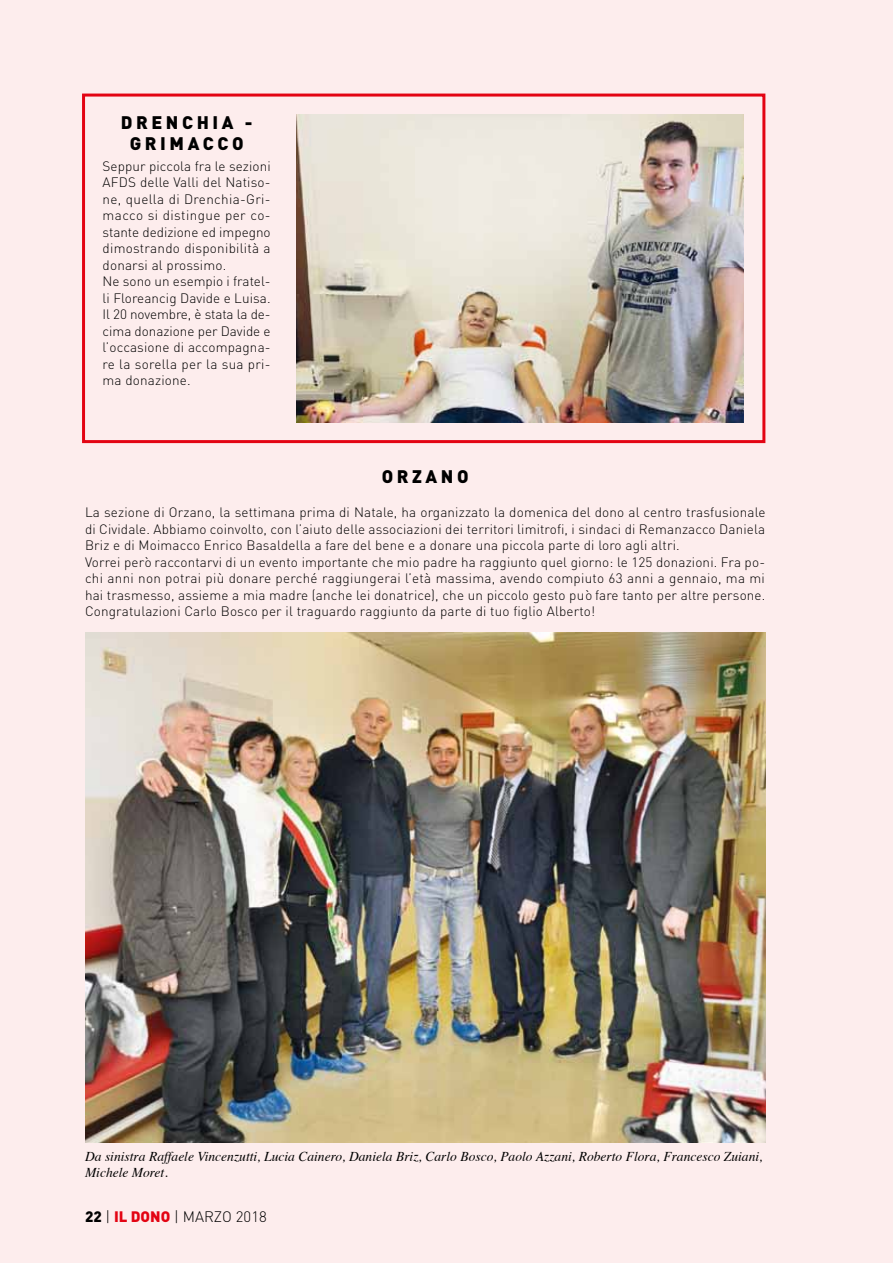
<style>
.page{position:relative;width:893px;height:1263px;background:#fdeded}
.page>*{position:absolute;margin:0;border:0;box-sizing:border-box;transform-origin:0 0}
.t1{font:900 18px "DIN";letter-spacing:.2em;color:#000}
.t2{font:300 15px "DIN";color:#000}
.t3{font:300 13.5px/16.5px "DIN";letter-spacing:.01em;color:#000}
.t4{font:italic 13.5px/16.5px "Times";color:#000}
.s1{font-weight:900}
.s2{font-weight:900;color:#e30413}
</style>
<div class="page">
<img style="left:85px;top:633px;width:680px;height:509px">
<div style="left:82px;top:94px;width:683px;height:349px;border:3px solid #e30413"></div>
<img style="left:296px;top:114px;width:448px;height:308px">
<h1 class="t1" style="left:121px;top:111px;width:15px">DREN</h1>
<h1 class="t1" style="left:182px;top:111px;width:72px">CHI A-</h1>
<h1 class="t1" style="left:130px;top:132px;width:29px">GRIM</h1>
<h1 class="t1" style="left:188px;top:132px;width:56px">ACCO</h1>
<p class="t3" style="left:103px;top:157px;width:170px">Seppur piccola fra le sezioni<br>AFDS delle Valli del Natiso&shy;ne, quella di Drenchia-Gri&shy;macco si distingue per co&shy;stante dedizione ed impegno dimostrando disponibilità a donarsi al prossimo.<br>Ne sono un esempio i fratel&shy;li Floreancig Davide e Luisa.<br>Il 20 novembre, è stata la de&shy;cima donazione per Davide e l’occasione di accompagna&shy;re la sorella per la sua pri&shy;ma donazione.</p>
<h1 class="t1" style="left:382px;top:464px;width:14px">ORZ</h1>
<h1 class="t1" style="left:426px;top:464px;width:30px">A NO</h1>
<p class="t3" style="left:85px;top:504px;width:682px">La sezione di Orzano, la settimana prima di Natale, ha organizzato la domenica del dono al centro trasfusionale di Cividale. Abbiamo coinvolto, con l’aiuto delle associazioni dei territori limitrofi, i sindaci di Remanzacco Daniela Briz e di Moimacco Enrico Basaldella a fare del bene e a donare una piccola parte di loro agli altri.<br>Vorrei però raccontarvi di un evento importante che mio padre ha raggiunto quel giorno: le 125 donazioni. Fra po&shy;chi anni non potrai più donare perché raggiungerai l’età massima, avendo compiuto 63 anni a gennaio, ma mi hai trasmesso, assieme a mia madre (anche lei donatrice), che un piccolo gesto può fare tanto per altre persone.<br>Congratulazioni Carlo Bosco per il traguardo raggiunto da parte di tuo figlio Alberto!</p>
<p class="t4" style="left:85px;top:1147px;width:679px">Da sinistra Raffaele Vincenzutti, Lucia Cainero, Daniela Briz, Carlo Bosco, Paolo Azzani, Roberto Flora, Francesco Zuiani,<br>Michele Moret.</p>
<p class="t2" style="left:85px;top:1208px;width:120px"><span class="s1">22</span> | <span class="s2">IL DONO</span> | marzo</p>
<p class="t2" style="left:236px;top:1208px;width:32px">2018</p>
</div>
